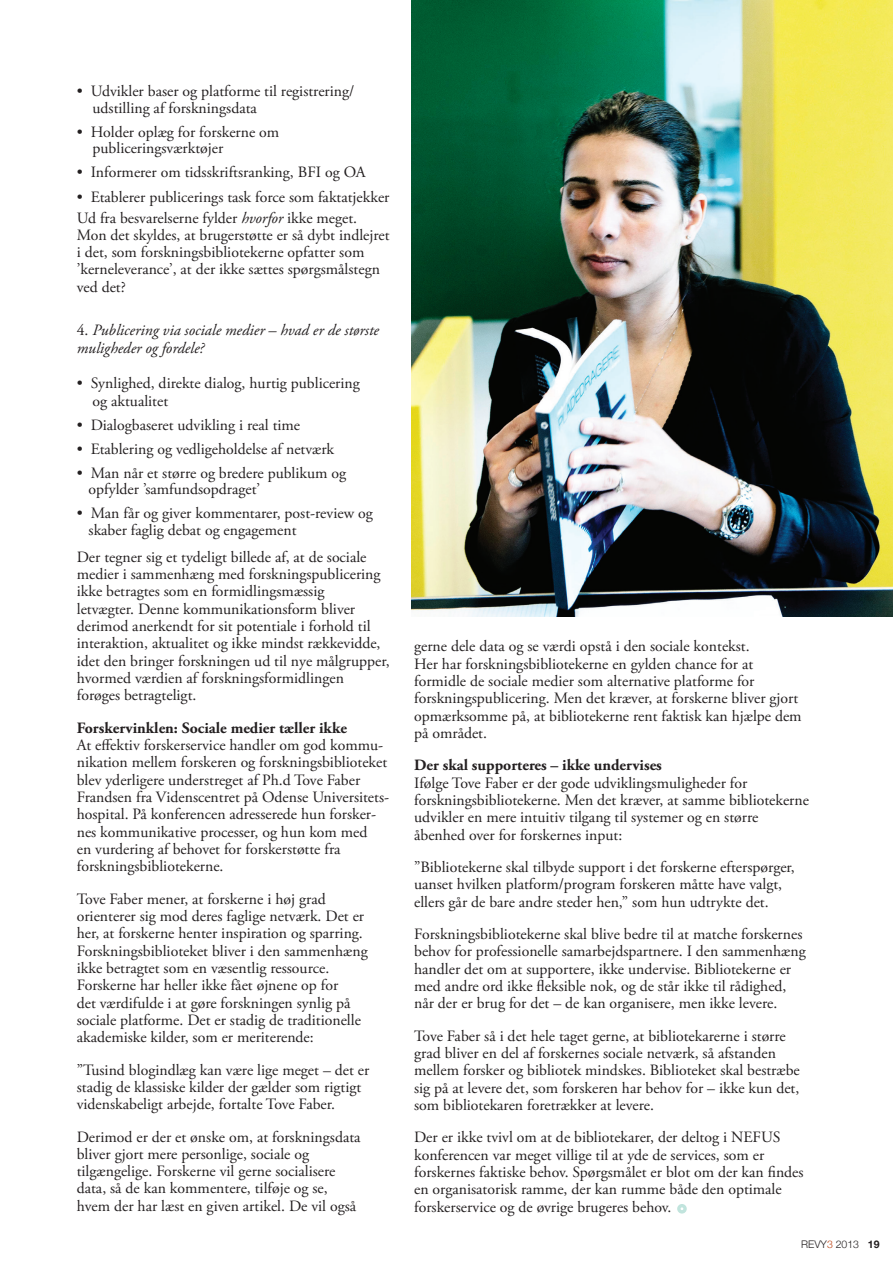
<style>
.page{position:relative;width:893px;height:1263px;background:#fff}
.page>*{position:absolute;margin:0;border:0;box-sizing:border-box;transform-origin:0 0}
.t1{font:15.75px/17.2px "Adobe Garamond Pro";color:#231f20}
.t2{font:700 15.75px "Adobe Garamond Pro";color:#231f20}
.t3{font:italic 15.75px/17.2px "Adobe Garamond Pro";color:#231f20}
.t4{font:300 10.5px "Helvetica Neue";color:#231f20}
.s1{font-style:italic}
.s2{font-style:normal}
.s3{color:#bd4517}
.s4{font-weight:700}
</style>
<div class="page">
<img style="left:411px;top:0;width:482px;height:617px">
<div style="left:677px;top:1204px;width:10px;height:9px;border:3px solid #c1e4dd;border-radius:50%"></div>
<p class="t1" style="left:93px;top:84px;width:263px;line-height:16.5px;text-indent:-16px">• Udvikler baser og platforme til registrering/ udstilling af forskningsdata</p>
<p class="t1" style="left:93px;top:124px;width:188px;line-height:16.5px;text-indent:-16px">• Holder oplæg for forskerne om publiceringsværktøjer</p>
<p class="t1" style="left:77px;top:164px;width:290px">• Informerer om tidsskriftsranking, BFI og OA</p>
<p class="t1" style="left:77px;top:187px;width:314px;line-height:21px">• Etablerer publicerings task force som faktatjekker<br>Ud fra besvarelserne fylder <span class="s1">hvorfor</span> ikke meget.</p>
<p class="t1" style="left:77px;top:227px;width:314px">Mon det skyldes, at brugerstøtte er så dybt indlejret i det, som forskningsbibliotekerne opfatter som ’kerneleverance’, at der ikke sættes spørgsmålstegn ved det?</p>
<p class="t3" style="left:77px;top:322px;width:304px"><span class="s2">4.</span> Publicering via sociale medier – hvad er de største muligheder og fordele?</p>
<p class="t1" style="left:93px;top:375px;width:269px;text-indent:-16px">• Synlighed, direkte dialog, hurtig publicering og aktualitet</p>
<p class="t1" style="left:77px;top:416px;width:225px">• Dialogbaseret udvikling i real time</p>
<p class="t1" style="left:77px;top:440px;width:259px">• Etablering og vedligeholdelse af netværk</p>
<p class="t1" style="left:89px;top:465px;width:259px;line-height:16.5px;text-indent:-12px">• Man når et større og bredere publikum og opfylder ’samfundsopdraget’</p>
<p class="t1" style="left:89px;top:505px;width:286px;text-indent:-12px">• Man får og giver kommentarer, post-review og skaber faglig debat og engagement</p>
<p class="t1" style="left:77px;top:549px;width:314px">Der tegner sig et tydeligt billede af, at de sociale medier i sammenhæng med forskningspublicering ikke betragtes som en formidlingsmæssig<br>letvægter. Denne kommunikationsform bliver derimod anerkendt for sit potentiale i forhold til interaktion, aktualitet og ikke mindst rækkevidde, idet den bringer forskningen ud til nye målgrupper, hvormed værdien af forskningsformidlingen forøges betragteligt.</p>
<p class="t2" style="left:77px;top:718px;width:272px">Forskervinklen: Sociale medier tæller ikke</p>
<p class="t1" style="left:77px;top:737px;width:314px">At effektiv forskerservice handler om god kommu&shy;nikation mellem forskeren og forskningsbiblioteket blev yderligere understreget af Ph.d Tove Faber Frandsen fra Videnscentret på Odense Universitets&shy;hospital. På konferencen adresserede hun forsker&shy;nes kommunikative processer, og hun kom med<br>en vurdering af behovet for forskerstøtte fra forskningsbibliotekerne.</p>
<p class="t1" style="left:77px;top:890px;width:292px">Tove Faber mener, at forskerne i høj grad orienterer sig mod deres faglige netværk. Det er her, at forskerne henter inspiration og sparring.<br>Forskningsbiblioteket bliver i den sammenhæng ikke betragtet som en væsentlig ressource.<br>Forskerne har heller ikke fået øjnene op for<br>det værdifulde i at gøre forskningen synlig på sociale platforme. Det er stadig de traditionelle akademiske kilder, som er meriterende:</p>
<p class="t1" style="left:77px;top:1061px;width:294px">”Tusind blogindlæg kan være lige meget – det er stadig de klassiske kilder der gælder som rigtigt videnskabeligt arbejde, fortalte Tove Faber.</p>
<p class="t1" style="left:77px;top:1128px;width:285px">Derimod er der et ønske om, at forskningsdata bliver gjort mere personlige, sociale og tilgængelige. Forskerne vil gerne socialisere data, så de kan kommentere, tilføje og se, hvem der har læst en given artikel. De vil også</p>
<p class="t1" style="left:414px;top:638px;width:389px">gerne dele data og se værdi opstå i den sociale kontekst.<br>Her har forskningsbibliotekerne en gylden chance for at formidle de sociale medier som alternative platforme for forskningspublicering. Men det kræver, at forskerne bliver gjort opmærksomme på, at bibliotekerne rent faktisk kan hjælpe dem på området.</p>
<p class="t2" style="left:414px;top:756px;width:249px">Der skal supporteres – ikke undervises</p>
<p class="t1" style="left:414px;top:775px;width:396px">Ifølge Tove Faber er der gode udviklingsmuligheder for forskningsbibliotekerne. Men det kræver, at samme bibliotekerne udvikler en mere intuitiv tilgang til systemer og en større åbenhed over for forskernes input:</p>
<p class="t1" style="left:414px;top:859px;width:382px">”Bibliotekerne skal tilbyde support i det forskerne efterspørger, uanset hvilken platform/program forskeren måtte have valgt, ellers går de bare andre steder hen,” som hun udtrykte det.</p>
<p class="t1" style="left:414px;top:926px;width:393px">Forskningsbibliotekerne skal blive bedre til at matche forskernes behov for professionelle samarbejdspartnere. I den sammenhæng handler det om at supportere, ikke undervise. Bibliotekerne er med andre ord ikke fleksible nok, og de står ikke til rådighed, når der er brug for det – de kan organisere, men ikke levere.</p>
<p class="t1" style="left:414px;top:1027px;width:387px">Tove Faber så i det hele taget gerne, at bibliotekarerne i større grad bliver en del af forskernes sociale netværk, så afstanden mellem forsker og bibliotek mindskes. Biblioteket skal bestræbe sig på at levere det, som forskeren har behov for – ikke kun det, som bibliotekaren foretrækker at levere.</p>
<p class="t1" style="left:414px;top:1129px;width:391px">Der er ikke tvivl om at de bibliotekarer, der deltog i NEFUS konferencen var meget villige til at yde de services, som er forskernes faktiske behov. Spørgsmålet er blot om der kan findes en organisatorisk ramme, der kan rumme både den optimale forskerservice og de øvrige brugeres behov.</p>
<p class="t4" style="left:801px;top:1235px;width:80px">REVY<span class="s3">3</span> 2013 <span class="s4">19</span></p>
</div>
